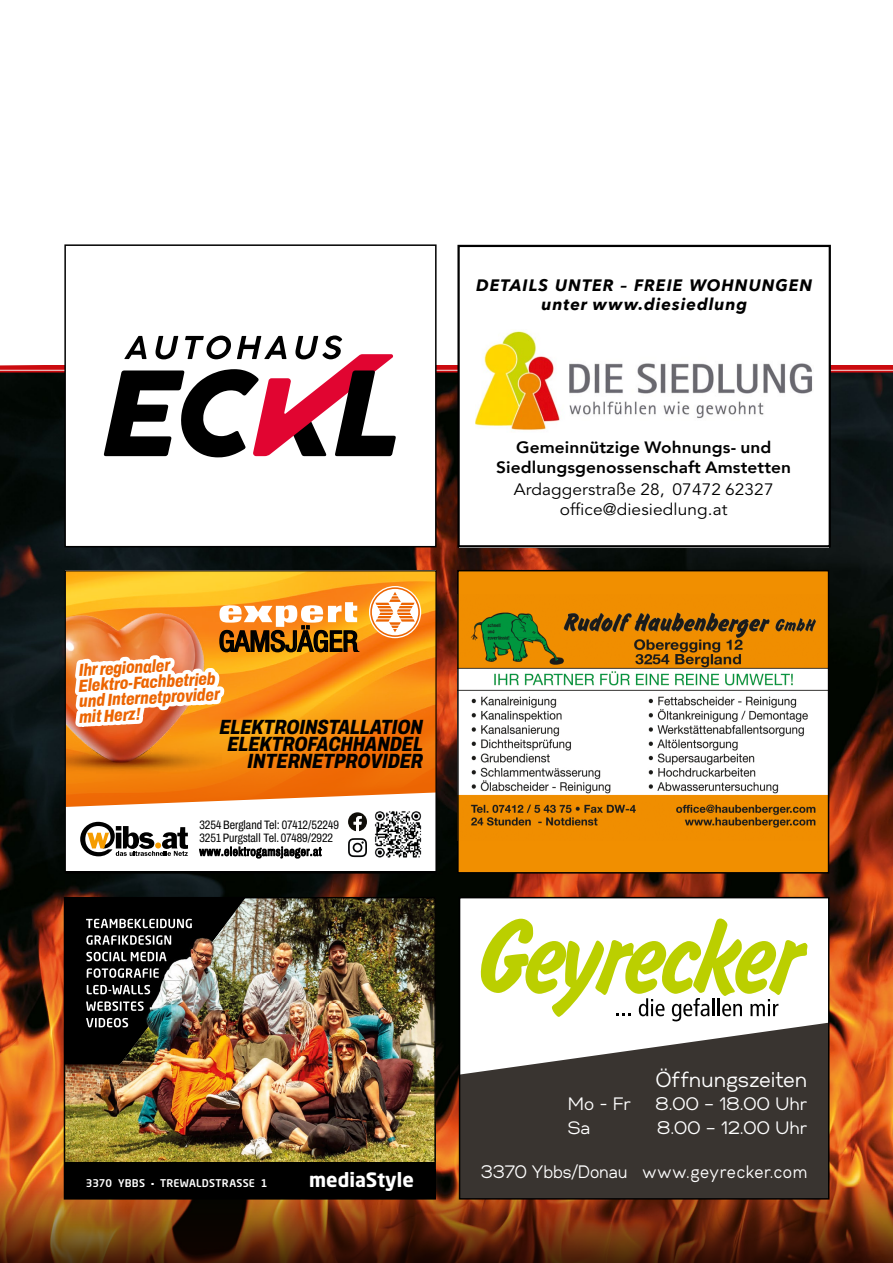
<style>
.page{position:relative;width:893px;height:1263px;background:#fff}
.page>*{position:absolute;margin:0;border:0;box-sizing:border-box;transform-origin:0 0}
.t1{font:condensed 28.35px "Helvetica Neue LT Pro";color:#000;scale:1.05 1}
.t2{font:21.45px "Gabriel Sans Normal";letter-spacing:-.005em;color:#fff;scale:.9 1}
.t3{font:italic 800 20.7px/17px "Archivo Condensed";color:#000;text-align:right}
.t4{font:700 19.5px "Neo Sans W1 G";color:#fff}
.t5{font:18px "Gabriel Sans Normal";letter-spacing:.005em;color:#fff;scale:.9 1}
.t6{font:18px "Gabriel Sans Normal";letter-spacing:.005em;color:#fff;scale:.83 1}
.t7{font:italic 800 17.4px/15.6px "Archivo Condensed";color:#ec6502}
.t8{font:800 16.5px/19.6px "Avenir";letter-spacing:.005em;color:#000;text-align:center;scale:1.05 1}
.t9{font:16.5px/19.6px "Avenir LT Std";letter-spacing:.005em;color:#000;text-align:center;scale:1.05 1}
.t10{font:italic 700 16.5px/19.8px "Avenir Next";letter-spacing:.055em;color:#000;text-align:center}
.t11{font:14.4px "Avenir";letter-spacing:.035em;color:#000;scale:1.05 1}
.t12{font:12.15px/13.2px "Archivo Condensed";color:#000}
.t13{font:500 10.5px "Neo Sans W1 G";letter-spacing:.025em;color:#fff}
</style>
<div class="page">
<img style="left:0;top:372px;width:893px;height:805px">
<svg style="left:0;top:1177px;width:893px;height:86px;background:#6a2f0c"></svg>
<hr style="left:0;top:371px;width:893px;height:1px;background:#cb0b0f">
<div style="left:460px;top:898px;width:369px;height:301px;background:#fff"></div>
<svg style="left:481px;top:918px;width:326px;height:103px"></svg>
<svg style="left:462px;top:1023px;width:364px;height:173px;background:#56524e"></svg>
<div style="left:459px;top:897px;width:370px;height:302px;border:2px solid #000"></div>
<div style="left:65px;top:245px;width:371px;height:302px;background:#fff"></div>
<svg style="left:104px;top:335px;width:292px;height:122px"></svg>
<div style="left:64px;top:244px;width:373px;height:303px;border:2px solid #000"></div>
<div style="left:458px;top:571px;width:371px;height:302px;background:#f18f00"></div>
<img style="left:460px;top:612px;width:366px;height:216px">
<div style="left:457px;top:570px;width:372px;height:303px;border:2px solid #000"></div>
<img style="left:225px;top:900px;width:208px;height:209px">
<img style="left:67px;top:1121px;width:103px;height:41px">
<img style="left:170px;top:1109px;width:263px;height:53px">
<img style="left:225px;top:900px;width:88px;height:164px">
<img style="left:172px;top:939px;width:53px;height:182px">
<img style="left:118px;top:1022px;width:54px;height:99px">
<img style="left:67px;top:1064px;width:51px;height:57px">
<div style="left:67px;top:900px;width:158px;height:39px;background:#000"></div>
<img style="left:67px;top:939px;width:148px;height:42px">
<img style="left:67px;top:980px;width:116px;height:42px">
<img style="left:67px;top:1022px;width:84px;height:42px">
<img style="left:86px;top:919px;width:107px;height:9px">
<img style="left:86px;top:935px;width:85px;height:10px">
<img style="left:86px;top:952px;width:81px;height:9px">
<img style="left:87px;top:968px;width:72px;height:10px">
<img style="left:87px;top:985px;width:64px;height:9px">
<img style="left:86px;top:1001px;width:58px;height:10px">
<img style="left:86px;top:1018px;width:42px;height:9px">
<div style="left:64px;top:1162px;width:371px;height:37px;background:#000"></div>
<div style="left:64px;top:897px;width:372px;height:302px;border:2px solid #000"></div>
<div style="left:65px;top:571px;width:371px;height:302px;background:#fff"></div>
<img style="left:67px;top:572px;width:368px;height:235px">
<div style="left:370px;top:805px;width:55px;height:57px;background:#fff;border-radius:8px"></div>
<img style="left:420px;top:813px;width:2px;height:42px">
<svg style="left:70px;top:572px;width:350px;height:287px"></svg>
<div style="left:65px;top:570px;width:372px;height:303px;border:1px solid #000"></div>
<div style="left:459px;top:356px;width:370px;height:191px;background:#fff"></div>
<svg style="left:475px;top:331px;width:338px;height:99px"></svg>
<div style="left:457px;top:245px;width:374px;height:302px;border:2px solid #000"></div>
<h3 class="t10" style="left:476px;top:275px;width:338px">DETAILS UNTER – FREIE WOHNUNGEN unter www.diesiedlung</h3>
<p class="t11" style="left:468px;top:277px;width:220px">Besichtigung: GWSG Amstetten</p>
<h1 class="t1" style="left:219px;top:624px;width:134px">GAMSJÄGER</h1>
<h3 class="t7" style="left:76px;top:662px;width:143px;rotate:-3deg">Ihrregionaler<br>Elektro-Fachbetrieb und Internetprovider mit Herz!</h3>
<h3 class="t3" style="left:219px;top:718px;width:205px">ELEKTROINSTALLATION<br>ELEKTROFACHHANDEL<br>INTERNETPROVIDER</h3>
<p class="t12" style="left:199px;top:818px;width:141px">3254 Bergland Tel: 07412/52249<br>3251 Purgstall Tel. 07489/2922 www.elektrogamsjaeger.at</p>
<h3 class="t8" style="left:496px;top:438px;width:282px">Gemeinnützige Wohnungs- und<br>Siedlungsgenossenschaft Amstetten</h3>
<h3 class="t9" style="left:514px;top:480px;width:249px">Ardaggerstraße 28, 07472 62327 office@diesiedlung.at</h3>
<p class="t13" style="left:86px;top:1177px;width:183px">3370 YBBS <sup>.</sup> TREWALDSTRASSE 1</p>
<h3 class="t4" style="left:309px;top:1168px;width:106px">mediaStyle</h3>
<h2 class="t2" style="left:655px;top:1067px;width:171px">Öffnungszeiten</h2>
<h3 class="t5" style="left:568px;top:1094px;width:72px">Mo - Fr</h3>
<h3 class="t5" style="left:656px;top:1094px;width:170px">8.00 – 18.00 Uhr</h3>
<h3 class="t5" style="left:568px;top:1118px;width:27px">Sa</h3>
<h3 class="t5" style="left:657px;top:1118px;width:169px">8.00 – 12.00 Uhr</h3>
<h3 class="t6" style="left:481px;top:1161px;width:395px">3370 Ybbs/Donau www.geyrecker.com</h3>
</div>
